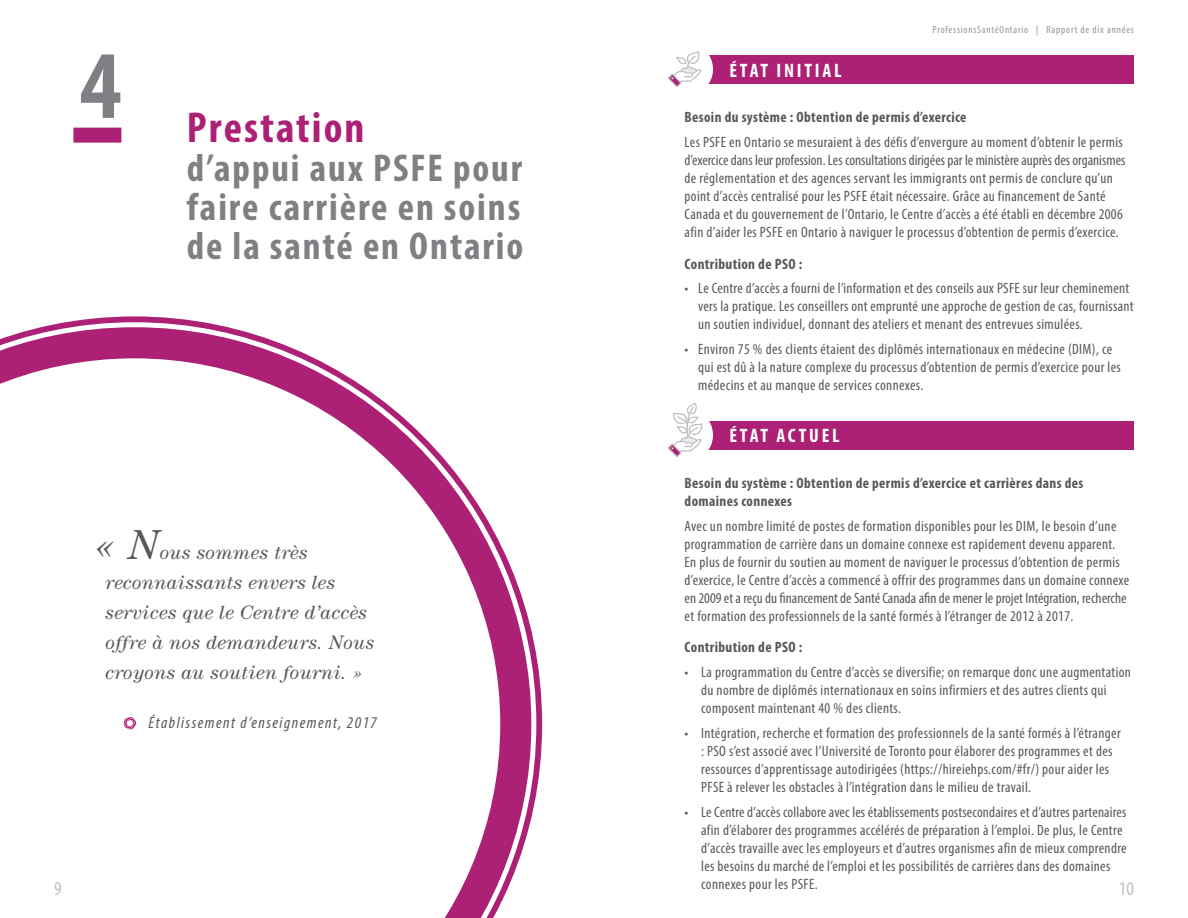
<style>
.page{position:relative;width:1188px;height:918px;background:#fff}
.page>*{position:absolute;margin:0;border:0;box-sizing:border-box;transform-origin:0 0}
.t1{font:700 condensed 97.5px "Myriad Pro";color:#7e8083}
.t2{font:700 condensed 43.5px "Myriad Pro";letter-spacing:.05em;color:#ac2176}
.t3{font:700 condensed 39px/39px "Myriad Pro";letter-spacing:.05em;color:#7e8083;text-align:justify}
.t4{font:italic 19.5px/30px "Century";letter-spacing:.015em;color:#57585a}
.t5{font:700 condensed 19.5px "Myriad Pro";letter-spacing:.14em;color:#fff}
.t6{font:condensed 19.5px "Myriad Pro";color:#bcc0c4}
.t7{font:italic condensed 16.5px "Myriad Pro";letter-spacing:.09em;color:#57585a}
.t8{font:condensed 15px/18px "Myriad Pro";letter-spacing:.025em;color:#57585a}
.t9{font:700 condensed 15px/18px "Myriad Pro";letter-spacing:.025em;color:#57585a}
.t10{font:condensed 10.5px "Myriad Pro";letter-spacing:.075em;color:#939598}
.s1{font-size:42px}
</style>
<div class="page">
<div style="left:667px;top:421px;width:467px;height:29px;background:#ac2176"></div>
<div style="left:656px;top:408px;width:57px;height:55px;background:#fff;border-radius:50%"></div>
<div style="left:667px;top:55px;width:467px;height:29px;background:#ac2176"></div>
<svg style="left:667px;top:403px;width:36px;height:55px"></svg>
<div style="left:656px;top:42px;width:57px;height:55px;background:#fff;border-radius:50%"></div>
<svg style="left:667px;top:51px;width:35px;height:37px"></svg>
<svg style="left:42px;top:316px;width:500px;height:503px"></svg>
<svg style="left:0;top:327px;width:531px;height:578px"></svg>
<svg style="left:0;top:358px;width:500px;height:560px"></svg>
<div style="left:73px;top:128px;width:48px;height:15px;background:#ac2176"></div>
<svg style="left:124px;top:716px;width:13px;height:14px"></svg>
<p class="t1" style="left:80px;top:24px;width:43px">4</p>
<p class="t2" style="left:187px;top:100px;width:179px">Prestation</p>
<p class="t3" style="left:187px;top:147px;width:338px">d’appui aux PSFE pour faire carrière en soins de la santé en Ontario</p>
<p class="t4" style="left:105px;top:538px;width:270px;text-indent:-10px"><span class="s1">« N</span>ous sommes très reconnaissants envers les services que le Centre d’accès offre à nos demandeurs. Nous croyons au soutien fourni. »</p>
<p class="t7" style="left:149px;top:713px;width:230px">Établissement d’enseignement, 2017</p>
<p class="t6" style="left:54px;top:876px;width:9px">9</p>
<p class="t5" style="left:730px;top:58px;width:114px">ÉTAT INITIAL</p>
<p class="t10" style="left:933px;top:23px;width:203px">ProfessionsSantéOntario | Rapport de dix années</p>
<p class="t9" style="left:685px;top:108px;width:283px">Besoin du système : Obtention de permis d’exercice</p>
<p class="t8" style="left:685px;top:133px;width:442px">Les PSFE en Ontario se mesuraient à des défis d’envergure au moment d’obtenir le permis d’exercice dans leur profession. Les consultations dirigées par le ministère auprès des organismes de réglementation et des agences servant les immigrants ont permis de conclure qu’un point d’accès centralisé pour les PSFE était nécessaire. Grâce au financement de Santé Canada et du gouvernement de l’Ontario, le Centre d’accès a été établi en décembre 2006 afin d’aider les PSFE en Ontario à naviguer le processus d’obtention de permis d’exercice.</p>
<p class="t9" style="left:685px;top:254px;width:119px">Contribution de PSO :</p>
<p class="t8" style="left:698px;top:279px;width:437px;text-indent:-14px">• Le Centre d’accès a fourni de l’information et des conseils aux PSFE sur leur cheminement vers la pratique. Les conseillers ont emprunté une approche de gestion de cas, fournissant un soutien individuel, donnant des ateliers et menant des entrevues simulées.</p>
<p class="t8" style="left:698px;top:340px;width:424px;text-indent:-14px">• Environ 75 % des clients étaient des diplômés internationaux en médecine (DIM), ce qui est dû à la nature complexe du processus d’obtention de permis d’exercice pour les médecins et au manque de services connexes.</p>
<p class="t5" style="left:730px;top:423px;width:111px">ÉTAT ACTUEL</p>
<p class="t9" style="left:685px;top:474px;width:400px">Besoin du système : Obtention de permis d’exercice et carrières dans des domaines connexes</p>
<p class="t8" style="left:685px;top:517px;width:446px">Avec un nombre limité de postes de formation disponibles pour les DIM, le besoin d’une programmation de carrière dans un domaine connexe est rapidement devenu apparent.<br>En plus de fournir du soutien au moment de naviguer le processus d’obtention de permis d’exercice, le Centre d’accès a commencé à offrir des programmes dans un domaine connexe en 2009 et a reçu du financement de Santé Canada afin de mener le projet Intégration, recherche et formation des professionnels de la santé formés à l’étranger de 2012 à 2017.</p>
<p class="t9" style="left:685px;top:638px;width:119px">Contribution de PSO :</p>
<p class="t8" style="left:701px;top:663px;width:431px;text-indent:-16px">• La programmation du Centre d’accès se diversifie; on remarque donc une augmentation du nombre de diplômés internationaux en soins infirmiers et des autres clients qui composent maintenant 40 % des clients.</p>
<p class="t8" style="left:701px;top:724px;width:421px;text-indent:-16px">• Intégration, recherche et formation des professionnels de la santé formés à l’étranger : PSO s’est associé avec l’Université de Toronto pour élaborer des programmes et des ressources d’apprentissage autodirigées (https://hireiehps.com/#fr/) pour aider les PFSE à relever les obstacles à l’intégration dans le milieu de travail.</p>
<p class="t8" style="left:701px;top:802px;width:427px;text-indent:-16px">• Le Centre d’accès collabore avec les établissements postsecondaires et d’autres partenaires afin d’élaborer des programmes accélérés de préparation à l’emploi. De plus, le Centre d’accès travaille avec les employeurs et d’autres organismes afin de mieux comprendre les besoins du marché de l’emploi et les possibilités de carrières dans des domaines connexes pour les PSFE.</p>
<p class="t6" style="left:1119px;top:876px;width:17px">10</p>
</div>
